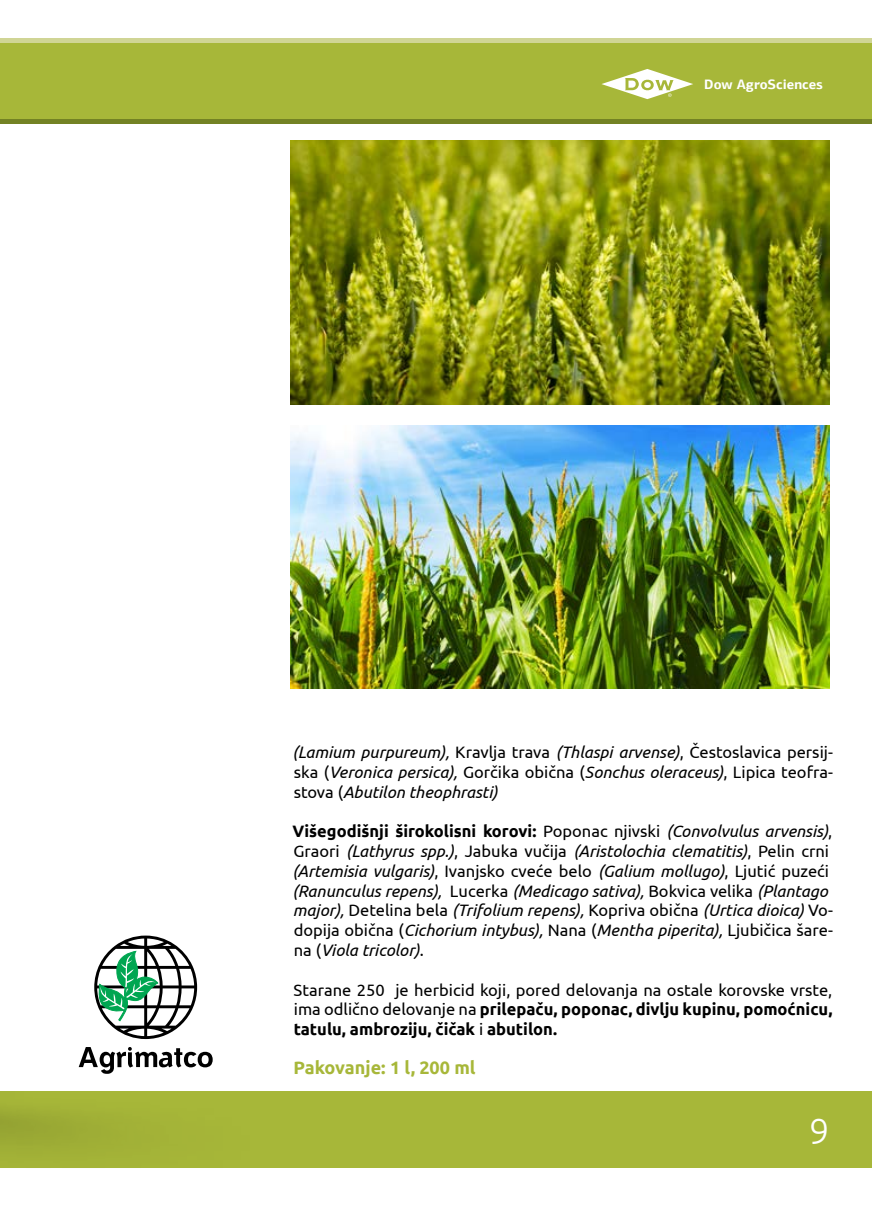
<style>
.page{position:relative;width:872px;height:1212px;background:#fff}
.page>*{position:absolute;margin:0;border:0;box-sizing:border-box;transform-origin:0 0}
.t1{font:300 36px "Ubuntu";color:#fff}
.t2{font:700 18px "Ubuntu";color:#a7b739}
.t3{font:italic 16.5px/19.8px "Ubuntu";color:#000;text-align:justify}
.t4{font:16.5px/19.8px "Ubuntu";color:#000;text-align:justify}
.t5{font:700 13.65px "PF Agora Sans Pro";color:#fff}
.s1{font-style:normal}
.s2{font-weight:700;font-style:normal}
.s3{font-weight:700}
</style>
<div class="page">
<div style="left:0;top:1091px;width:872px;height:77px;background:#a7b739"></div>
<div style="left:0;top:43px;width:872px;height:76px;background:#a7b739"></div>
<hr style="left:0;top:119px;width:872px;height:4px;background:#738224">
<div style="left:0;top:38px;width:872px;height:5px;background:#d0d595"></div>
<svg style="left:601px;top:69px;width:92px;height:30px"></svg>
<svg style="left:79px;top:1047px;width:134px;height:27px"></svg>
<svg style="left:94px;top:935px;width:103px;height:104px"></svg>
<img style="left:291px;top:140px;width:538px;height:264px">
<img style="left:291px;top:425px;width:538px;height:264px">
<p class="t5" style="left:704px;top:76px;width:120px">Dow AgroSciences</p>
<p class="t3" style="left:292px;top:742px;width:542px">(Lamium purpureum), <span class="s1">Kravlja trava</span> (Thlaspi arvense)<span class="s1">, Čestoslavica persij&shy;ska (</span>Veronica persica), <span class="s1">Gorčika obična (</span>Sonchus oleraceus)<span class="s1">, Lipica teofra&shy;stova (</span>Abutilon theophrasti)</p>
<p class="t3" style="left:292px;top:821px;width:542px;text-align:left"><span class="s2">Višegodišnji širokolisni korovi:</span> <span class="s1">Poponac njivski</span> (Convolvulus arvensis)<span class="s1">, Graori</span> (Lathyrus spp.)<span class="s1">, Jabuka vučija</span> (Aristolochia clematitis)<span class="s1">, Pelin crni </span>(Artemisia vulgaris)<span class="s1">, Ivanjsko cveće belo</span> (Galium mollugo)<span class="s1">, Ljutić puzeći </span>(Ranunculus repens), <span class="s1">Lucerka</span> (Medicago sativa), <span class="s1">Bokvica velika</span> (Plantago major), <span class="s1">Detelina bela</span> (Trifolium repens), <span class="s1">Kopriva obična</span> (Urtica dioica) <span class="s1">Vo&shy;dopija obična (</span>Cichorium intybus), <span class="s1">Nana (</span>Mentha piperita), <span class="s1">Ljubičica šare&shy;na (</span>Viola tricolor)<span class="s1">.</span></p>
<p class="t4" style="left:294px;top:979px;width:540px">Starane 250 je herbicid koji, pored delovanja na ostale korovske vrste, ima odlično delovanje na <span class="s3">prilepaču, poponac, divlju kupinu, pomoćnicu, tatulu, ambroziju, čičak</span> i <span class="s3">abutilon.</span></p>
<p class="t2" style="left:293px;top:1056px;width:183px">Pakovanje: 1 l, 200 ml</p>
<h1 class="t1" style="left:809px;top:1109px;width:22px">9</h1>
</div>
